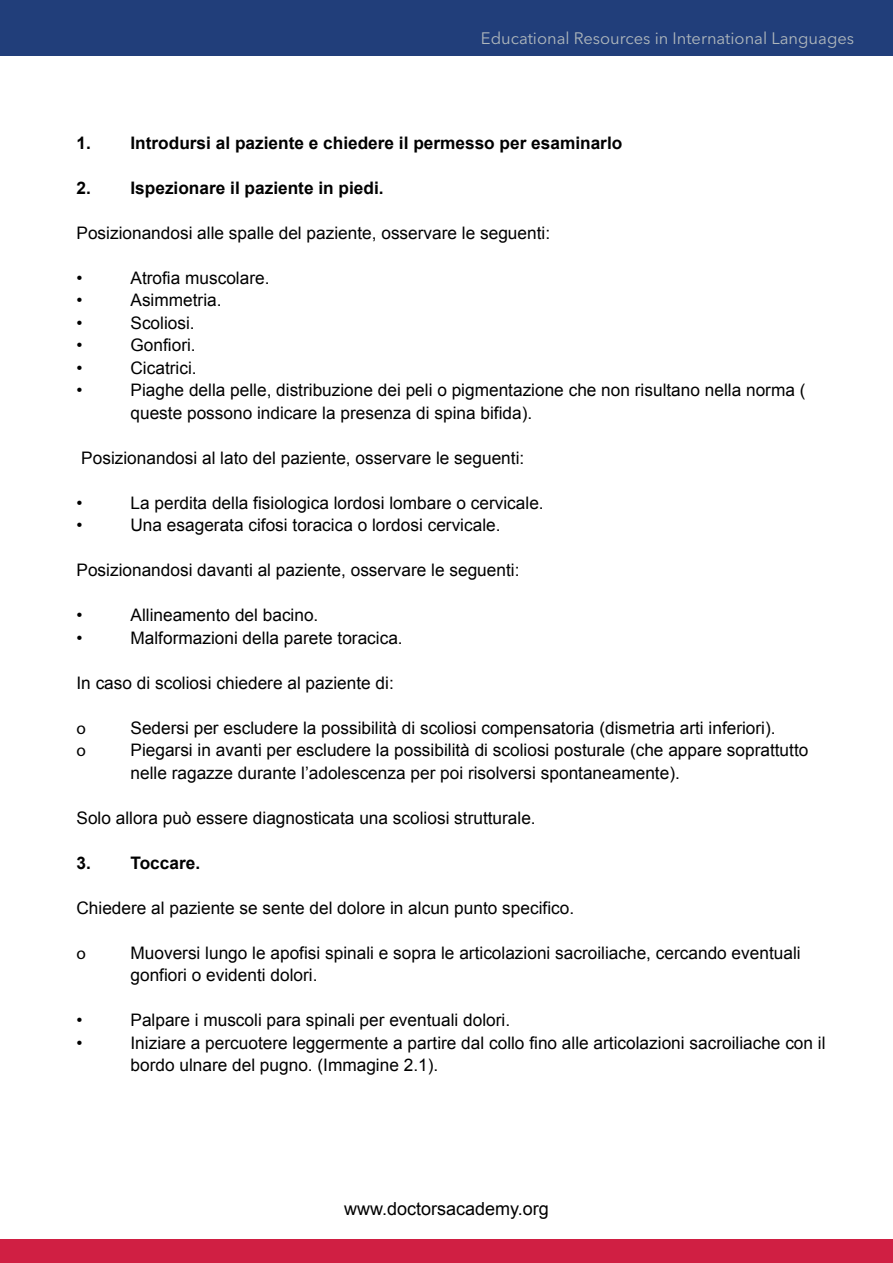
<style>
.page{position:relative;width:893px;height:1263px;background:#fff}
.page>*{position:absolute;margin:0;border:0;box-sizing:border-box;transform-origin:0 0}
.t1{font:18px "Arial";color:#000}
.t2{font:17.25px/22.5px "Arial";color:#000}
.t3{font:700 17.25px "Arial";color:#000}
.t4{font:17.25px "Myriad Pro";color:#000}
.t5{font:16.5px "Avenir Next LT Pro";color:#afb7bc}
</style>
<div class="page">
<div style="left:0;top:0;width:893px;height:56px;background:#213e7a"></div>
<div style="left:0;top:1239px;width:893px;height:24px;background:#d01f43"></div>
<p class="t5" style="left:481px;top:29px;width:375px">Educational Resources in International Languages</p>
<p class="t3" style="left:76px;top:131px;width:547px">1. Introdursi al paziente e chiedere il permesso per esaminarlo</p>
<p class="t3" style="left:76px;top:176px;width:309px">2. Ispezionare il paziente in piedi.</p>
<p class="t2" style="left:76px;top:222px;width:475px">Posizionandosi alle spalle del paziente, osservare le seguenti:</p>
<p class="t2" style="left:76px;top:267px;width:8px">•</p>
<p class="t2" style="left:130px;top:267px;width:141px">Atrofia muscolare.</p>
<p class="t2" style="left:76px;top:289px;width:8px">•</p>
<p class="t2" style="left:130px;top:289px;width:93px">Asimmetria.</p>
<p class="t2" style="left:76px;top:312px;width:8px">•</p>
<p class="t2" style="left:130px;top:312px;width:66px">Scoliosi.</p>
<p class="t2" style="left:76px;top:334px;width:8px">•</p>
<p class="t2" style="left:130px;top:334px;width:67px">Gonfiori.</p>
<p class="t2" style="left:76px;top:357px;width:8px">•</p>
<p class="t2" style="left:130px;top:357px;width:68px">Cicatrici.</p>
<p class="t2" style="left:76px;top:379px;width:8px">•</p>
<p class="t2" style="left:130px;top:379px;width:676px">Piaghe della pelle, distribuzione dei peli o pigmentazione che non risultano nella norma ( queste possono indicare la presenza di spina bifida).</p>
<p class="t2" style="left:81px;top:447px;width:444px">Posizionandosi al lato del paziente, osservare le seguenti:</p>
<p class="t2" style="left:76px;top:492px;width:8px">•</p>
<p class="t2" style="left:130px;top:492px;width:415px">La perdita della fisiologica lordosi lombare o cervicale.</p>
<p class="t2" style="left:76px;top:514px;width:8px">•</p>
<p class="t2" style="left:130px;top:514px;width:372px">Una esagerata cifosi toracica o lordosi cervicale.</p>
<p class="t2" style="left:76px;top:559px;width:444px">Posizionandosi davanti al paziente, osservare le seguenti:</p>
<p class="t2" style="left:76px;top:604px;width:8px">•</p>
<p class="t2" style="left:130px;top:604px;width:189px">Allineamento del bacino.</p>
<p class="t2" style="left:76px;top:627px;width:8px">•</p>
<p class="t2" style="left:130px;top:627px;width:274px">Malformazioni della parete toracica.</p>
<p class="t2" style="left:76px;top:672px;width:319px">In caso di scoliosi chiedere al paziente di:</p>
<p class="t4" style="left:76px;top:717px;width:11px">o</p>
<p class="t2" style="left:130px;top:717px;width:647px">Sedersi per escludere la possibilità di scoliosi compensatoria (dismetria arti inferiori).</p>
<p class="t4" style="left:76px;top:740px;width:11px">o</p>
<p class="t2" style="left:130px;top:739px;width:679px">Piegarsi in avanti per escludere la possibilità di scoliosi posturale (che appare soprattutto nelle ragazze durante l’adolescenza per poi risolversi spontaneamente).</p>
<p class="t2" style="left:76px;top:807px;width:461px">Solo allora può essere diagnosticata una scoliosi strutturale.</p>
<p class="t3" style="left:76px;top:851px;width:125px">3. Toccare.</p>
<p class="t2" style="left:76px;top:897px;width:499px">Chiedere al paziente se sente del dolore in alcun punto specifico.</p>
<p class="t4" style="left:76px;top:942px;width:11px">o</p>
<p class="t2" style="left:130px;top:942px;width:672px">Muoversi lungo le apofisi spinali e sopra le articolazioni sacroiliache, cercando eventuali gonfiori o evidenti dolori.</p>
<p class="t2" style="left:76px;top:1009px;width:8px">•</p>
<p class="t2" style="left:130px;top:1009px;width:381px">Palpare i muscoli para spinali per eventuali dolori.</p>
<p class="t2" style="left:76px;top:1032px;width:8px">•</p>
<p class="t2" style="left:130px;top:1032px;width:697px">Iniziare a percuotere leggermente a partire dal collo fino alle articolazioni sacroiliache con il bordo ulnare del pugno. (Immagine 2.1).</p>
<p class="t1" style="left:344px;top:1197px;width:206px">www.doctorsacademy.org</p>
</div>
